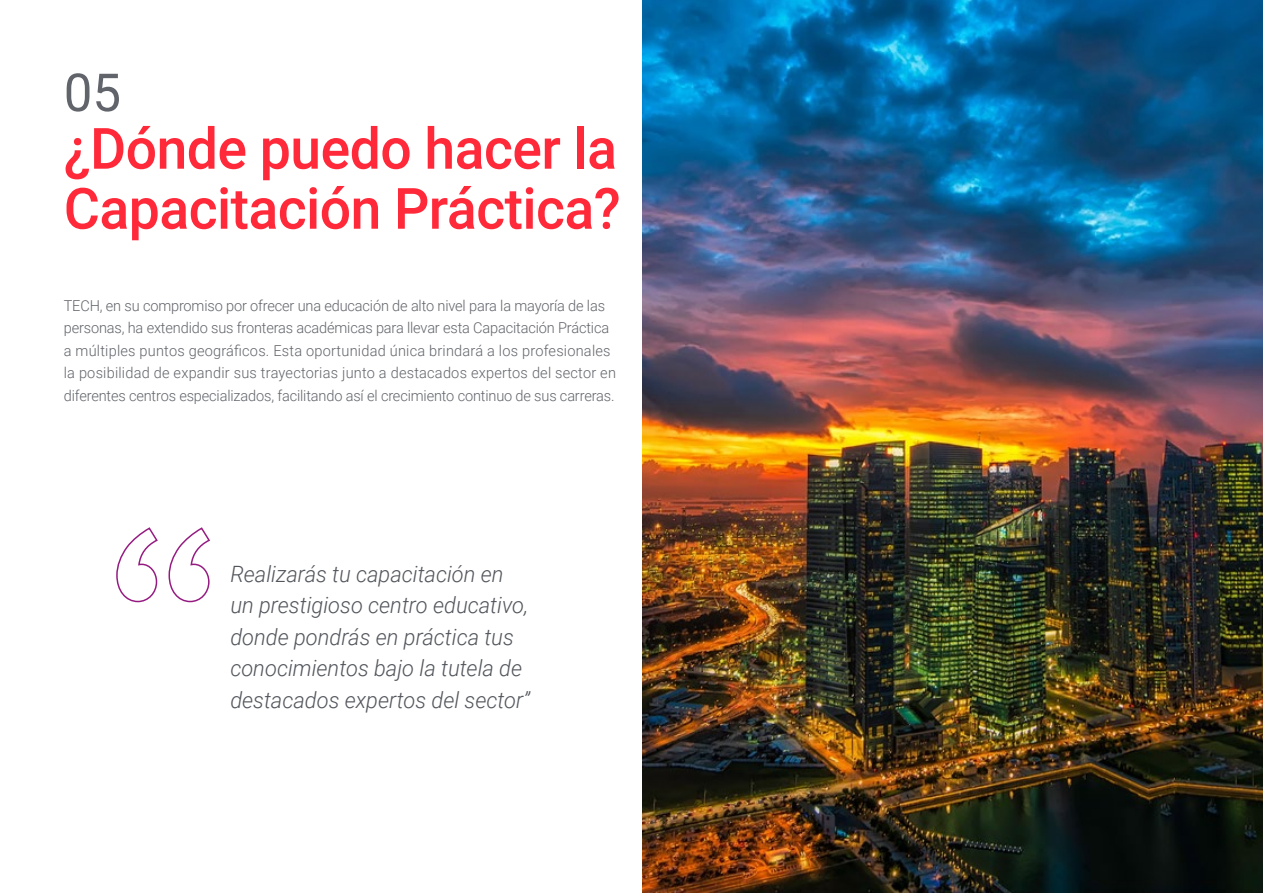
<style>
.page{position:relative;width:1263px;height:893px;background:#fff}
.page>*{position:absolute;margin:0;border:0;box-sizing:border-box;transform-origin:0 0}
.t1{font:500 57px/60px "Roboto";letter-spacing:-.01em;color:#ff293a}
.t2{font:52.5px "Roboto";color:#61646a}
.t3{font:italic 300 22.5px/31.5px "Roboto";color:#52555b}
.t4{font:300 15px/22.5px "Roboto";letter-spacing:-.01em;color:#61646a}
</style>
<div class="page">
<svg style="left:116px;top:527px;width:94px;height:76px"></svg>
<img style="left:642px;top:0;width:621px;height:893px">
<h2 class="t2" style="left:64px;top:56px;width:59px">05</h2>
<h1 class="t1" style="left:64px;top:116px;width:558px">¿Dónde puedo hacer la<br>Capacitación Práctica?</h1>
<p class="t4" style="left:64px;top:293px;width:554px">TECH, en su compromiso por ofrecer una educación de alto nivel para la mayoría de las personas, ha extendido sus fronteras académicas para llevar esta Capacitación Práctica a múltiples puntos geográficos. Esta oportunidad única brindará a los profesionales la posibilidad de expandir sus trayectorias junto a destacados expertos del sector en diferentes centros especializados, facilitando así el crecimiento continuo de sus carreras.</p>
<h3 class="t3" style="left:230px;top:557px;width:301px">Realizarás tu capacitación en un prestigioso centro educativo, donde pondrás en práctica tus conocimientos bajo la tutela de destacados expertos del sector”</h3>
</div>
